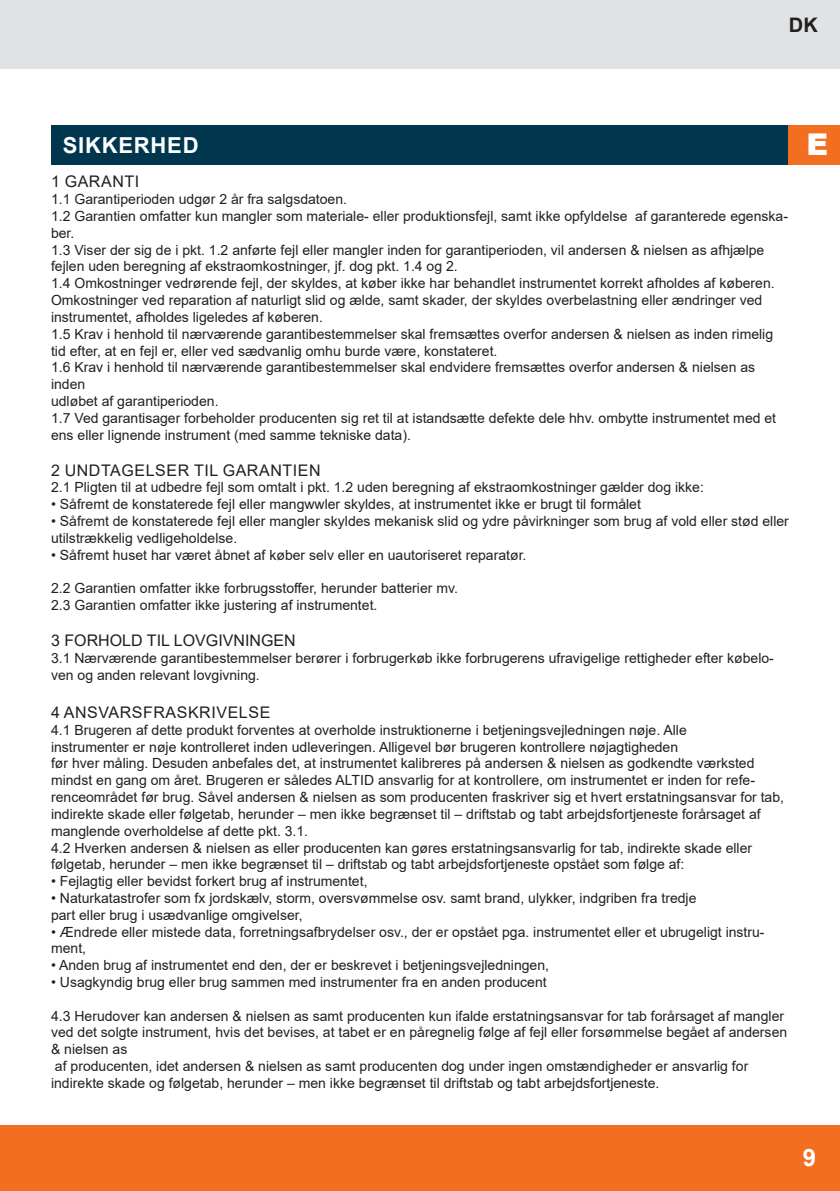
<style>
.page{position:relative;width:840px;height:1191px;background:#fff}
.page>*{position:absolute;margin:0;border:0;box-sizing:border-box;transform-origin:0 0}
.oranger_Balken_Unter{font:900 30px "Arial";color:#fff}
.t1{font:700 24px "Arial";color:#fff}
.blauer_Balken_Unter{font:700 22px "Arial";letter-spacing:.035em;color:#fff}
.t2{font:700 20px "Arial";color:#231f20}
.Inhalt_Hinweise_klei{font:16px "Arial";letter-spacing:.035em;color:#231f20}
.Inhalt_Hinweise_klei-2{font:16px "Arial";color:#231f20}
.Inhalt{font:16px "Arial";letter-spacing:.035em;color:#231f20}
.Inhalt_Hinweise_klei-3{font:14px/16.8px "Arial";color:#231f20}
</style>
<div class="page">
<div style="left:0;top:1125px;width:839px;height:66px;background:#f36e21"></div>
<div style="left:0;top:0;width:839px;height:68px;background:#e1e2e4"></div>
<div style="left:51px;top:125px;width:737px;height:39px;background:#01374e"></div>
<div style="left:788px;top:125px;width:51px;height:39px;background:#f36e21"></div>
<h3 class="t2" style="left:788px;top:10px;width:30px">DK</h3>
<p class="blauer_Balken_Unter" style="left:63px;top:129px;width:137px">SIKKERHED</p>
<p class="oranger_Balken_Unter" style="left:806px;top:123px;width:23px">E</p>
<p class="Inhalt_Hinweise_klei" style="left:51px;top:171px;width:90px">1 GARANTI</p>
<p class="Inhalt_Hinweise_klei-3" style="left:51px;top:191px;width:297px">1.1 Garantiperioden udgør 2 år fra salgsdatoen.</p>
<p class="Inhalt_Hinweise_klei-3" style="left:51px;top:208px;width:738px">1.2 Garantien omfatter kun mangler som materiale- eller produktionsfejl, samt ikke opfyldelse af garanterede egenska&shy;ber.</p>
<p class="Inhalt_Hinweise_klei-3" style="left:51px;top:241px;width:714px">1.3 Viser der sig de i pkt. 1.2 anførte fejl eller mangler inden for garantiperioden, vil andersen &amp; nielsen as afhjælpe fejlen uden beregning af ekstraomkostninger, jf. dog pkt. 1.4 og 2.</p>
<p class="Inhalt_Hinweise_klei-3" style="left:51px;top:275px;width:724px">1.4 Omkostninger vedrørende fejl, der skyldes, at køber ikke har behandlet instrumentet korrekt afholdes af køberen.<br>Omkostninger ved reparation af naturligt slid og ælde, samt skader, der skyldes overbelastning eller ændringer ved</p>
<p class="Inhalt_Hinweise_klei-3" style="left:51px;top:308px;width:273px">instrumentet, afholdes ligeledes af køberen.</p>
<p class="Inhalt_Hinweise_klei-3" style="left:51px;top:325px;width:723px">1.5 Krav i henhold til nærværende garantibestemmelser skal fremsættes overfor andersen &amp; nielsen as inden rimelig tid efter, at en fejl er, eller ved sædvanlig omhu burde være, konstateret.</p>
<p class="Inhalt_Hinweise_klei-3" style="left:51px;top:359px;width:705px">1.6 Krav i henhold til nærværende garantibestemmelser skal endvidere fremsættes overfor andersen &amp; nielsen as inden</p>
<p class="Inhalt_Hinweise_klei-3" style="left:51px;top:392px;width:169px">udløbet af garantiperioden.</p>
<p class="Inhalt_Hinweise_klei-3" style="left:51px;top:409px;width:726px">1.7 Ved garantisager forbeholder producenten sig ret til at istandsætte defekte dele hhv. ombytte instrumentet med et ens eller lignende instrument (med samme tekniske data).</p>
<p class="Inhalt_Hinweise_klei" style="left:51px;top:459px;width:271px">2 UNDTAGELSER TIL GARANTIEN</p>
<p class="Inhalt_Hinweise_klei-3" style="left:51px;top:479px;width:654px">2.1 Pligten til at udbedre fejl som omtalt i pkt. 1.2 uden beregning af ekstraomkostninger gælder dog ikke:</p>
<p class="Inhalt_Hinweise_klei-3" style="left:51px;top:496px;width:591px">• Såfremt de konstaterede fejl eller mangwwler skyldes, at instrumentet ikke er brugt til formålet</p>
<p class="Inhalt_Hinweise_klei-3" style="left:51px;top:512px;width:739px">• Såfremt de konstaterede fejl eller mangler skyldes mekanisk slid og ydre påvirkninger som brug af vold eller stød eller utilstrækkelig vedligeholdelse.</p>
<p class="Inhalt_Hinweise_klei-3" style="left:51px;top:546px;width:476px">• Såfremt huset har været åbnet af køber selv eller en uautoriseret reparatør.</p>
<p class="Inhalt_Hinweise_klei-3" style="left:51px;top:580px;width:408px">2.2 Garantien omfatter ikke forbrugsstoffer, herunder batterier mv.</p>
<p class="Inhalt_Hinweise_klei-3" style="left:51px;top:596px;width:328px">2.3 Garantien omfatter ikke justering af instrumentet.</p>
<p class="Inhalt_Hinweise_klei-2" style="left:51px;top:629px;width:246px">3 FORHOLD TIL LOVGIVNINGEN</p>
<p class="Inhalt_Hinweise_klei-3" style="left:51px;top:649px;width:724px">3.1 Nærværende garantibestemmelser berører i forbrugerkøb ikke forbrugerens ufravigelige rettigheder efter købelo&shy;ven og anden relevant lovgivning.</p>
<p class="Inhalt" style="left:51px;top:701px;width:221px">4 ANSVARSFRASKRIVELSE</p>
<p class="Inhalt_Hinweise_klei-3" style="left:51px;top:721px;width:637px">4.1 Brugeren af dette produkt forventes at overholde instruktionerne i betjeningsvejledningen nøje. Alle</p>
<p class="Inhalt_Hinweise_klei-3" style="left:51px;top:738px;width:628px">instrumenter er nøje kontrolleret inden udleveringen. Alligevel bør brugeren kontrollere nøjagtigheden</p>
<p class="Inhalt_Hinweise_klei-3" style="left:51px;top:755px;width:734px">før hver måling. Desuden anbefales det, at instrumentet kalibreres på andersen &amp; nielsen as godkendte værksted mindst en gang om året. Brugeren er således ALTID ansvarlig for at kontrollere, om instrumentet er inden for refe&shy;renceområdet før brug. Såvel andersen &amp; nielsen as som producenten fraskriver sig et hvert erstatningsansvar for tab, indirekte skade eller følgetab, herunder – men ikke begrænset til – driftstab og tabt arbejdsfortjeneste forårsaget af manglende overholdelse af dette pkt. 3.1.</p>
<p class="Inhalt_Hinweise_klei-3" style="left:51px;top:839px;width:702px">4.2 Hverken andersen &amp; nielsen as eller producenten kan gøres erstatningsansvarlig for tab, indirekte skade eller følgetab, herunder – men ikke begrænset til – driftstab og tabt arbejdsfortjeneste opstået som følge af:</p>
<p class="Inhalt_Hinweise_klei-3" style="left:51px;top:872px;width:318px">• Fejlagtig eller bevidst forkert brug af instrumentet,</p>
<p class="Inhalt_Hinweise_klei-3" style="left:51px;top:889px;width:646px">• Naturkatastrofer som fx jordskælv, storm, oversvømmelse osv. samt brand, ulykker, indgriben fra tredje</p>
<p class="Inhalt_Hinweise_klei-3" style="left:51px;top:906px;width:253px">part eller brug i usædvanlige omgivelser,</p>
<p class="Inhalt_Hinweise_klei-3" style="left:51px;top:923px;width:714px">• Ændrede eller mistede data, forretningsafbrydelser osv., der er opstået pga. instrumentet eller et ubrugeligt instru&shy;ment,</p>
<p class="Inhalt_Hinweise_klei-3" style="left:51px;top:956px;width:499px">• Anden brug af instrumentet end den, der er beskrevet i betjeningsvejledningen,</p>
<p class="Inhalt_Hinweise_klei-3" style="left:51px;top:973px;width:497px">• Usagkyndig brug eller brug sammen med instrumenter fra en anden producent</p>
<p class="Inhalt_Hinweise_klei-3" style="left:51px;top:1007px;width:737px">4.3 Herudover kan andersen &amp; nielsen as samt producenten kun ifalde erstatningsansvar for tab forårsaget af mangler ved det solgte instrument, hvis det bevises, at tabet er en påregnelig følge af fejl eller forsømmelse begået af andersen &amp; nielsen as</p>
<p class="Inhalt_Hinweise_klei-3" style="left:51px;top:1057px;width:698px">af producenten, idet andersen &amp; nielsen as samt producenten dog under ingen omstændigheder er ansvarlig for indirekte skade og følgetab, herunder – men ikke begrænset til driftstab og tabt arbejdsfortjeneste.</p>
<h2 class="t1" style="left:802px;top:1141px;width:15px">9</h2>
</div>
